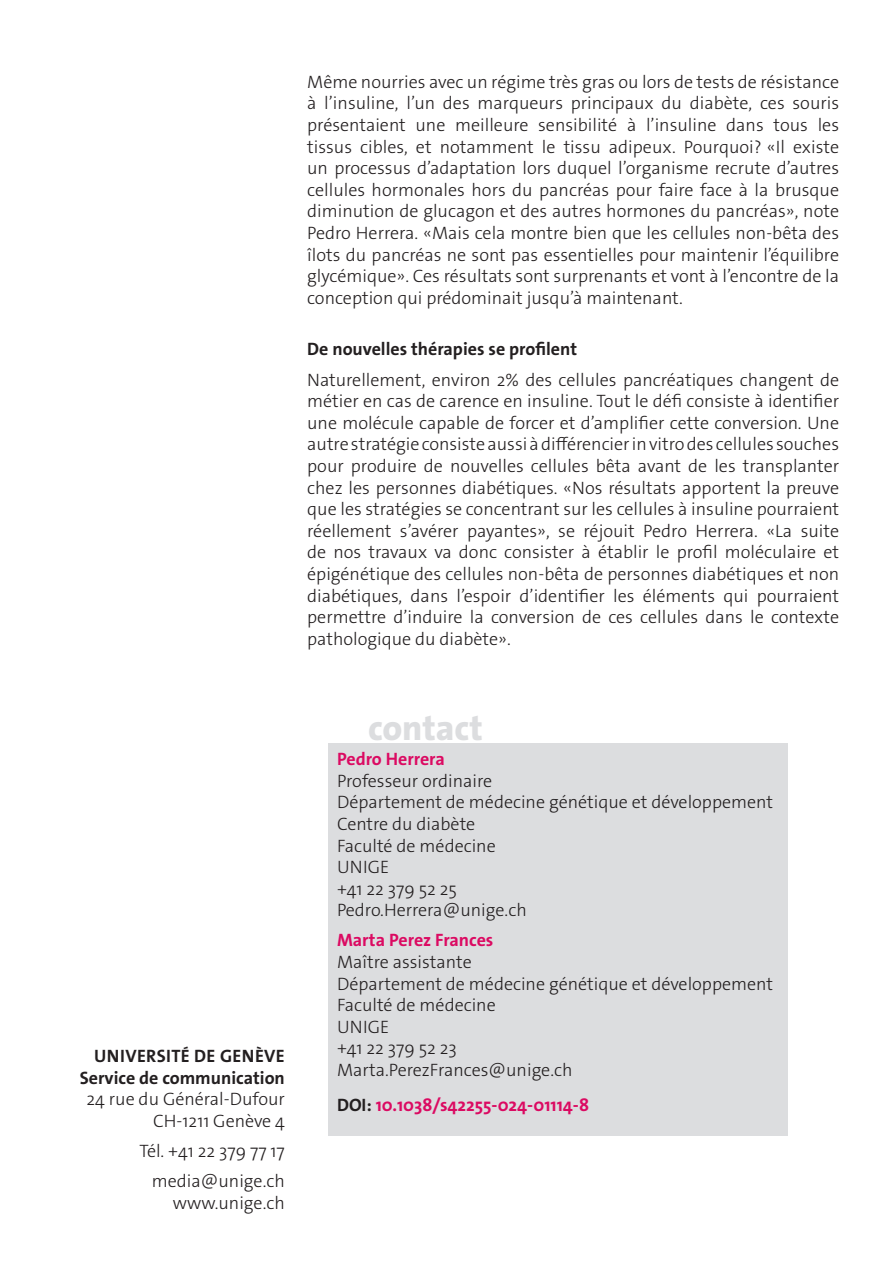
<style>
.page{position:relative;width:893px;height:1263px;background:#fff}
.page>*{position:absolute;margin:0;border:0;box-sizing:border-box;transform-origin:0 0}
._4__texte_courant{font:800 35.7px "The Sans Os F";color:#dcdddf}
._4__texte_courant-2{font:300 18px/21.6px "The Sans Os F";color:#231f20}
.texte_courant{font:300 18px/21.6px "The Sans Os F";color:#231f20;text-align:right}
._4__texte_courant-3{font:700 18px "The Sans Os F";color:#231f20}
._4__texte_courant-4{font:700 18px "The Sans Os F";color:#db0a62}
.texte_courant-2{font:700 18px "The Sans Os F";letter-spacing:.02em;color:#231f20}
.s1{font-weight:700}
.s2{font-weight:700;color:#db0a62}
.s3{color:#231f20}
</style>
<div class="page">
<div style="left:328px;top:743px;width:460px;height:392px;background:#dcdddf"></div>
<p class="_4__texte_courant-2" style="left:307px;top:71px;width:533px;text-align:justify">Même nourries avec un régime très gras ou lors de tests de résistance à l’insuline, l’un des marqueurs principaux du diabète, ces souris présentaient une meilleure sensibilité à l’insuline dans tous les tissus cibles, et notamment le tissu adipeux. Pourquoi? «Il existe un processus d’adaptation lors duquel l’organisme recrute d’autres cellules hormonales hors du pancréas pour faire face à la brusque diminution de glucagon et des autres hormones du pancréas», note Pedro Herrera. «Mais cela montre bien que les cellules non-bêta des îlots du pancréas ne sont pas essentielles pour maintenir l’équilibre glycémique». Ces résultats sont surprenants et vont à l’encontre de la conception qui prédominait jusqu’à maintenant.</p>
<p class="_4__texte_courant-3" style="left:307px;top:338px;width:271px">De nouvelles thérapies se profilent</p>
<p class="_4__texte_courant-2" style="left:307px;top:369px;width:533px;text-align:justify">Naturellement, environ 2% des cellules pancréatiques changent de métier en cas de carence en insuline. Tout le défi consiste à identifier une molécule capable de forcer et d’amplifier cette conversion. Une autre stratégie consiste aussi à différencier in vitro des cellules souches pour produire de nouvelles cellules bêta avant de les transplanter chez les personnes diabétiques. «Nos résultats apportent la preuve que les stratégies se concentrant sur les cellules à insuline pourraient réellement s’avérer payantes», se réjouit Pedro Herrera. «La suite de nos travaux va donc consister à établir le profil moléculaire et épigénétique des cellules non-bêta de personnes diabétiques et non diabétiques, dans l’espoir d’identifier les éléments qui pourraient permettre d’induire la conversion de ces cellules dans le contexte pathologique du diabète».</p>
<p class="texte_courant-2" style="left:94px;top:1044px;width:192px">UNIVERSITÉ DE GENÈVE</p>
<p class="texte_courant" style="left:80px;top:1067px;width:207px"><span class="s1">Service de communication<br></span>24 rue du Général-Dufour<br>CH-1211 Genève 4</p>
<p class="texte_courant" style="left:139px;top:1140px;width:147px">Tél. +41 22 379 77 17</p>
<p class="texte_courant" style="left:152px;top:1170px;width:135px">media@unige.ch www.unige.ch</p>
<p class="_4__texte_courant" style="left:368px;top:705px;width:116px">contact</p>
<p class="_4__texte_courant-2" style="left:337px;top:748px;width:437px"><span class="s2">Pedro Herrera<br></span>Professeur ordinaire<br>Département de médecine génétique et développement<br>Centre du diabète<br>Faculté de médecine<br>UNIGE<br>+41 22 379 52 25<br>Pedro.Herrera@unige.ch</p>
<p class="_4__texte_courant-2" style="left:337px;top:930px;width:437px"><span class="s2">Marta Perez Frances<br></span>Maître assistante<br>Département de médecine génétique et développement<br>Faculté de médecine<br>UNIGE<br>+41 22 379 52 23<br>Marta.PerezFrances@unige.ch</p>
<p class="_4__texte_courant-4" style="left:337px;top:1093px;width:254px"><span class="s3">DOI:</span> 10.1038/s42255-024-01114-8</p>
</div>
